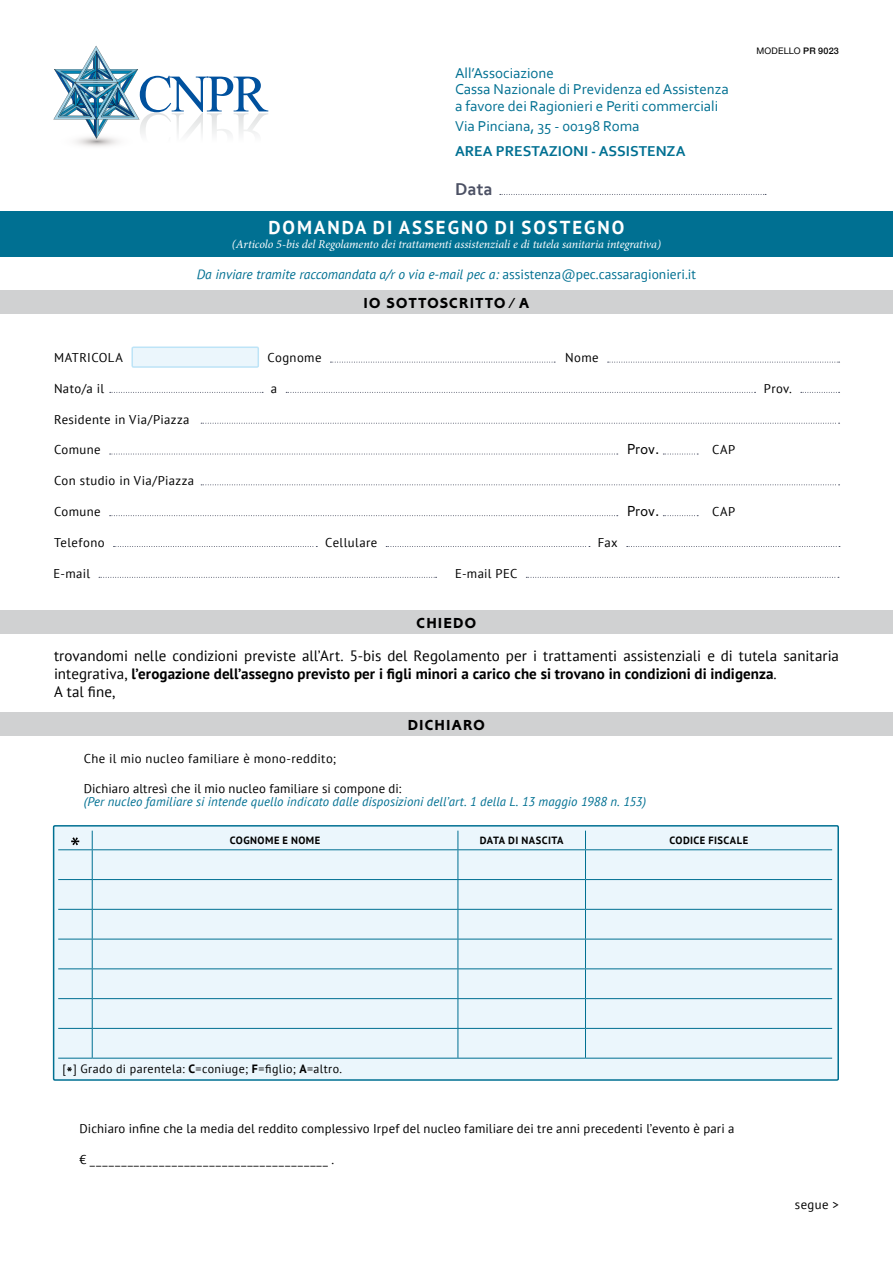
<style>
.page{position:relative;width:893px;height:1263px;background:#fff}
.page>*{position:absolute;margin:0;border:0;box-sizing:border-box;transform-origin:0 0}
.t1{font:700 18.75px "PT Sans";letter-spacing:.105em;color:#fff}
.t2{font:700 18px "Corbel";color:#4c5164}
.t3{font:15px/18px "PT Sans";letter-spacing:.005em;color:#000}
.t4{font:15px/16.5px "Corbel";color:#007092}
.t5{font:15px "Corbold Plain";letter-spacing:.1em;color:#000}
.t6{font:700 15px "Corbel";color:#007092}
.t7{font:15px "Corlig Plain";letter-spacing:.05em;color:#000}
.t8{font:italic 13.5px "PT Sans";color:#007092}
.t9{font:12.75px "PT Sans";letter-spacing:.02em;color:#000}
.t10{font:italic 12.75px "PT Sans";letter-spacing:.005em;color:#007092}
.t11{font:italic 12px "Minion Pro";letter-spacing:-.01em;color:#fff}
.t12{font:12px "PT Sans";letter-spacing:.035em;color:#000}
.t13{font:700 10.5px "PT Sans";letter-spacing:.035em;color:#000}
.t14{font:9px "Helvetica Neue";letter-spacing:.025em;color:#000}
.s1{font-style:normal}
.s2{font-weight:500}
.s3{font-weight:700}
.s4{font-weight:700;font-size:15px}
</style>
<div class="page">
<div style="left:0;top:291px;width:893px;height:23px;background:#d0d1d2"></div>
<svg style="left:53px;top:46px;width:215px;height:101px"></svg>
<svg style="left:330px;top:362px;width:225px;height:1px"></svg>
<svg style="left:608px;top:362px;width:232px;height:1px"></svg>
<svg style="left:110px;top:392px;width:153px;height:1px"></svg>
<svg style="left:286px;top:392px;width:469px;height:1px"></svg>
<svg style="left:201px;top:423px;width:639px;height:1px"></svg>
<svg style="left:201px;top:484px;width:639px;height:1px"></svg>
<svg style="left:110px;top:454px;width:508px;height:1px"></svg>
<svg style="left:110px;top:515px;width:508px;height:1px"></svg>
<svg style="left:526px;top:577px;width:313px;height:1px"></svg>
<svg style="left:99px;top:577px;width:338px;height:1px"></svg>
<svg style="left:114px;top:546px;width:203px;height:1px"></svg>
<svg style="left:386px;top:546px;width:204px;height:1px"></svg>
<svg style="left:627px;top:546px;width:213px;height:1px"></svg>
<svg style="left:801px;top:392px;width:39px;height:1px"></svg>
<div style="left:132px;top:347px;width:126px;height:20px;background:#ebf6fc"></div>
<div style="left:131px;top:346px;width:128px;height:22px;border:2px solid #bde4f7"></div>
<svg style="left:663px;top:454px;width:35px;height:1px"></svg>
<svg style="left:663px;top:515px;width:35px;height:1px"></svg>
<div style="left:0;top:611px;width:893px;height:23px;background:#d0d1d2"></div>
<div style="left:0;top:712px;width:893px;height:24px;background:#d0d1d2"></div>
<div style="left:0;top:211px;width:893px;height:46px;background:#007092"></div>
<div style="left:54px;top:826px;width:784px;height:254px;background:#ebf6fc"></div>
<div style="left:53px;top:825px;width:786px;height:256px;border:2px solid #007092"></div>
<hr style="left:58px;top:849px;width:34px;height:1px;background:#007092">
<hr style="left:92px;top:849px;width:366px;height:1px;background:#007092">
<hr style="left:458px;top:849px;width:127px;height:1px;background:#007092">
<hr style="left:585px;top:849px;width:247px;height:1px;background:#007092">
<hr style="left:58px;top:879px;width:34px;height:1px;background:#007092">
<hr style="left:92px;top:879px;width:366px;height:1px;background:#007092">
<hr style="left:458px;top:879px;width:127px;height:1px;background:#007092">
<hr style="left:585px;top:879px;width:247px;height:1px;background:#007092">
<hr style="left:58px;top:909px;width:34px;height:1px;background:#007092">
<hr style="left:92px;top:909px;width:366px;height:1px;background:#007092">
<hr style="left:458px;top:909px;width:127px;height:1px;background:#007092">
<hr style="left:585px;top:909px;width:247px;height:1px;background:#007092">
<hr style="left:58px;top:939px;width:34px;height:1px;background:#007092">
<hr style="left:92px;top:939px;width:366px;height:1px;background:#007092">
<hr style="left:458px;top:939px;width:127px;height:1px;background:#007092">
<hr style="left:585px;top:939px;width:247px;height:1px;background:#007092">
<hr style="left:58px;top:968px;width:34px;height:1px;background:#007092">
<hr style="left:92px;top:968px;width:366px;height:1px;background:#007092">
<hr style="left:458px;top:968px;width:127px;height:1px;background:#007092">
<hr style="left:585px;top:968px;width:247px;height:1px;background:#007092">
<hr style="left:58px;top:998px;width:34px;height:1px;background:#007092">
<hr style="left:92px;top:998px;width:366px;height:1px;background:#007092">
<hr style="left:458px;top:998px;width:127px;height:1px;background:#007092">
<hr style="left:585px;top:998px;width:247px;height:1px;background:#007092">
<hr style="left:58px;top:1028px;width:34px;height:1px;background:#007092">
<hr style="left:92px;top:1028px;width:366px;height:1px;background:#007092">
<svg style="left:92px;top:831px;width:1px;height:227px"></svg>
<hr style="left:458px;top:1028px;width:127px;height:1px;background:#007092">
<svg style="left:458px;top:831px;width:1px;height:227px"></svg>
<hr style="left:585px;top:1028px;width:247px;height:1px;background:#007092">
<svg style="left:585px;top:831px;width:1px;height:227px"></svg>
<hr style="left:58px;top:1058px;width:34px;height:1px;background:#007092">
<hr style="left:92px;top:1058px;width:366px;height:1px;background:#007092">
<hr style="left:458px;top:1058px;width:127px;height:1px;background:#007092">
<hr style="left:585px;top:1058px;width:247px;height:1px;background:#007092">
<svg style="left:71px;top:837px;width:8px;height:8px"></svg>
<svg style="left:500px;top:194px;width:266px;height:1px"></svg>
<p class="t4" style="left:455px;top:64px;width:275px">All’Associazione<br>Cassa Nazionale di Previdenza ed Assistenza a favore dei Ragionieri e Periti commerciali</p>
<p class="t4" style="left:455px;top:118px;width:186px">Via Pinciana, 35 - 00198 Roma</p>
<p class="t6" style="left:455px;top:142px;width:232px">AREA PRESTAZIONI - ASSISTENZA</p>
<h2 class="t2" style="left:455px;top:178px;width:39px">Data</h2>
<h1 class="t1" style="left:268px;top:215px;width:343px">Domanda di ASSEGNO DI SOSTEGNO</h1>
<p class="t11" style="left:232px;top:236px;width:431px">(Articolo 5-bis del Regolamento dei trattamenti assistenziali e di tutela sanitaria integrativa)</p>
<p class="t8" style="left:197px;top:265px;width:501px">Da inviare tramite raccomandata a/r o via e-mail pec a: <span class="s1">assistenza@pec.cassaragionieri.it</span></p>
<p class="t5" style="left:364px;top:294px;width:167px">IO SOTTOSCRITTO / A</p>
<p class="t14" style="left:756px;top:44px;width:84px">MODELLO <span class="s2">PR 9023</span></p>
<p class="t9" style="left:54px;top:349px;width:70px">MATRICOLA</p>
<p class="t9" style="left:268px;top:349px;width:56px">Cognome</p>
<p class="t9" style="left:565px;top:349px;width:35px">Nome</p>
<p class="t9" style="left:54px;top:380px;width:52px">Nato/a il</p>
<p class="t9" style="left:271px;top:380px;width:8px">a</p>
<p class="t9" style="left:764px;top:380px;width:30px">Prov.</p>
<p class="t9" style="left:54px;top:411px;width:137px">Residente in Via/Piazza</p>
<p class="t9" style="left:54px;top:442px;width:48px">Comune</p>
<p class="t7" style="left:628px;top:441px;width:33px">Prov.</p>
<p class="t9" style="left:712px;top:442px;width:25px">CAP</p>
<p class="t9" style="left:54px;top:472px;width:142px">Con studio in Via/Piazza</p>
<p class="t9" style="left:54px;top:503px;width:48px">Comune</p>
<p class="t9" style="left:54px;top:534px;width:52px">Telefono</p>
<p class="t9" style="left:325px;top:534px;width:54px">Cellulare</p>
<p class="t9" style="left:598px;top:534px;width:22px">Fax</p>
<p class="t9" style="left:54px;top:565px;width:38px">E-mail</p>
<p class="t9" style="left:455px;top:565px;width:64px">E-mail PEC</p>
<p class="t5" style="left:417px;top:614px;width:61px">CHIEDO</p>
<p class="t7" style="left:628px;top:502px;width:33px">Prov.</p>
<p class="t9" style="left:712px;top:503px;width:25px">CAP</p>
<p class="t3" style="left:54px;top:646px;width:786px">trovandomi nelle condizioni previste all’Art. 5-bis del Regolamento per i trattamenti assistenziali e di tutela sanitaria integrativa, <span class="s3">l’erogazione dell’assegno previsto per i figli minori a carico che si trovano in condizioni di indigenza</span>.<br>A tal fine,</p>
<p class="t5" style="left:408px;top:716px;width:56px">DICH IARO</p>
<p class="t9" style="left:84px;top:750px;width:254px">Che il mio nucleo familiare è mono-reddito;</p>
<p class="t9" style="left:84px;top:780px;width:319px">Dichiaro altresì che il mio nucleo familiare si compone di:</p>
<p class="t10" style="left:84px;top:793px;width:564px">(Per nucleo familiare si intende quello indicato dalle disposizioni dell’art. 1 della L. 13 maggio 1988 n. 153)</p>
<p class="t13" style="left:230px;top:833px;width:29px">COGNOM</p>
<p class="t13" style="left:274px;top:833px;width:26px">E E NOM</p>
<p class="t13" style="left:315px;top:833px;width:7px">E</p>
<p class="t13" style="left:480px;top:833px;width:85px">DATA DI NASCITA</p>
<p class="t13" style="left:669px;top:833px;width:80px">CODICE FISCALE</p>
<p class="t12" style="left:62px;top:1061px;width:281px">[<span class="s4">*</span>] Grado di parentela: <span class="s3">C</span>=coniuge; <span class="s3">F</span>=figlio; <span class="s3">A</span>=altro.</p>
<p class="t9" style="left:80px;top:1121px;width:656px">Dichiaro infine che la media del reddito complessivo Irpef del nucleo familiare dei tre anni precedenti l’evento è pari a</p>
<p class="t9" style="left:80px;top:1151px;width:256px">€ ______________________________________ .</p>
<p class="t9" style="left:795px;top:1196px;width:46px">segue &gt;</p>
</div>
